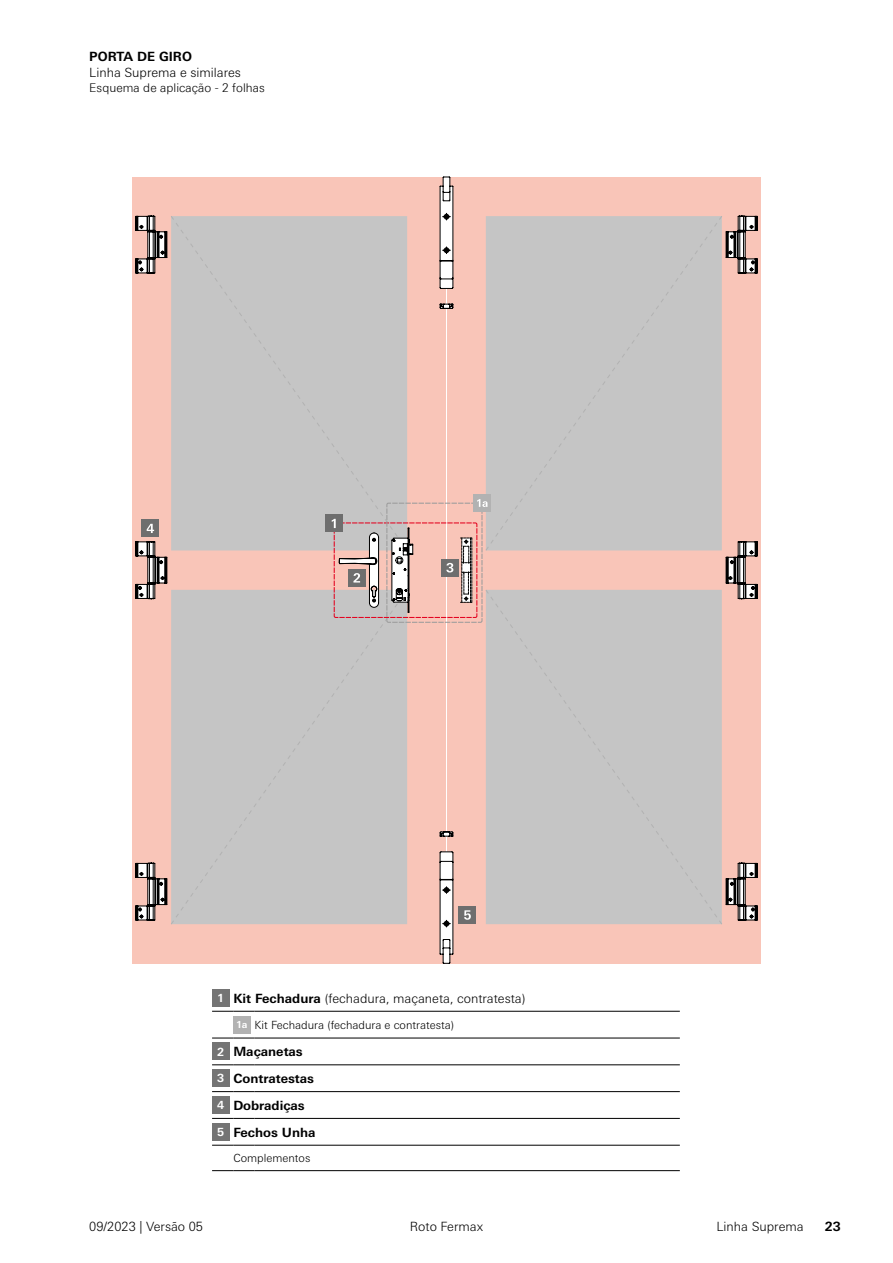
<style>
.page{position:relative;width:893px;height:1263px;background:#fff}
.page>*{position:absolute;margin:0;border:0;box-sizing:border-box;transform-origin:0 0}
.t1{font:300 12.75px "Univers Next W1 G";color:#000}
.t2{font:700 12.75px/26.8px "Univers Next W1 G";color:#000}
.t3{font:300 12px "LT Univers Basic";letter-spacing:.005em;color:#000}
.t4{font:300 11.25px "Univers Next W1 G";color:#000}
.s1{font-weight:700;font-size:11.25px;color:#fff}
.s2{font-weight:700}
.s3{font-weight:700;font-size:9.75px;color:#fff}
.s4{font-size:11.25px;color:#fff}
</style>
<div class="page">
<svg style="left:212px;top:1011px;width:43px;height:1px"></svg>
<hr style="left:255px;top:1011px;width:425px;height:1px;background:#000">
<svg style="left:212px;top:1038px;width:43px;height:1px"></svg>
<hr style="left:255px;top:1038px;width:425px;height:1px;background:#000">
<svg style="left:212px;top:1064px;width:43px;height:1px"></svg>
<hr style="left:255px;top:1064px;width:425px;height:1px;background:#000">
<svg style="left:212px;top:1091px;width:43px;height:1px"></svg>
<hr style="left:255px;top:1091px;width:425px;height:1px;background:#000">
<svg style="left:212px;top:1118px;width:43px;height:1px"></svg>
<hr style="left:255px;top:1118px;width:425px;height:1px;background:#000">
<svg style="left:212px;top:1145px;width:43px;height:1px"></svg>
<hr style="left:255px;top:1145px;width:425px;height:1px;background:#000">
<svg style="left:212px;top:1170px;width:43px;height:1px"></svg>
<hr style="left:255px;top:1170px;width:425px;height:1px;background:#000">
<div style="left:212px;top:989px;width:17px;height:17px;background:#747474"></div>
<div style="left:233px;top:1016px;width:17px;height:17px;background:#b2b2b2"></div>
<div style="left:212px;top:1043px;width:17px;height:17px;background:#747474"></div>
<div style="left:212px;top:1070px;width:17px;height:17px;background:#747474"></div>
<div style="left:212px;top:1096px;width:17px;height:17px;background:#747474"></div>
<div style="left:212px;top:1123px;width:17px;height:17px;background:#747474"></div>
<div style="left:132px;top:177px;width:314px;height:786px;background:#f9c5b8"></div>
<div style="left:446px;top:177px;width:315px;height:786px;background:#f9c5b8"></div>
<hr style="left:446px;top:177px;width:1px;height:786px;background:#fff">
<svg style="left:136px;top:863px;width:31px;height:57px"></svg>
<svg style="left:136px;top:216px;width:31px;height:57px"></svg>
<svg style="left:136px;top:541px;width:31px;height:58px"></svg>
<div style="left:171px;top:216px;width:236px;height:335px;background:#c5c5c5"></div>
<div style="left:171px;top:590px;width:236px;height:335px;background:#c5c5c5"></div>
<svg style="left:726px;top:863px;width:31px;height:57px"></svg>
<svg style="left:726px;top:216px;width:31px;height:57px"></svg>
<svg style="left:726px;top:541px;width:31px;height:58px"></svg>
<div style="left:486px;top:216px;width:236px;height:335px;background:#c5c5c5"></div>
<div style="left:486px;top:590px;width:236px;height:335px;background:#c5c5c5"></div>
<svg style="left:440px;top:832px;width:13px;height:131px"></svg>
<svg style="left:440px;top:177px;width:13px;height:132px"></svg>
<div style="left:326px;top:515px;width:17px;height:17px;background:#6e6e6e"></div>
<div style="left:473px;top:494px;width:17px;height:17px;background:#b2b2b2"></div>
<svg style="left:332px;top:499px;width:156px;height:124px"></svg>
<div style="left:142px;top:520px;width:17px;height:17px;background:#6e6e6e"></div>
<svg style="left:147px;top:524px;width:7px;height:9px"></svg>
<div style="left:459px;top:906px;width:17px;height:17px;background:#6e6e6e"></div>
<svg style="left:464px;top:910px;width:7px;height:10px"></svg>
<p class="t2" style="left:89px;top:43px;width:104px">PORTA DE GIRO</p>
<p class="t1" style="left:89px;top:65px;width:153px">Linha Suprema e similares</p>
<p class="t3" style="left:89px;top:81px;width:177px">Esquema de aplicação - 2 folhas</p>
<p class="t1" style="left:217px;top:991px;width:310px"><span class="s1">1</span> <span class="s2">Kit Fechadura</span> (fechadura, maçaneta, contratesta)</p>
<p class="t4" style="left:236px;top:1018px;width:219px"><span class="s3">1a</span> Kit Fechadura (fechadura e contratesta)</p>
<p class="t2" style="left:217px;top:1038px;width:100px"><span class="s4">2</span> Maçanetas<br><span class="s4">3</span> Contratestas<br><span class="s4">4</span> Dobradiças<br><span class="s4">5</span> Fechos Unha</p>
<p class="t4" style="left:233px;top:1151px;width:79px">Complementos</p>
<p class="t1" style="left:89px;top:1218px;width:115px">09/2023 | Versão 05</p>
<p class="t1" style="left:410px;top:1218px;width:75px">Roto Fermax</p>
<p class="t1" style="left:716px;top:1218px;width:89px">Linha Suprema</p>
<p class="t2" style="left:825px;top:1212px;width:18px">23</p>
</div>
